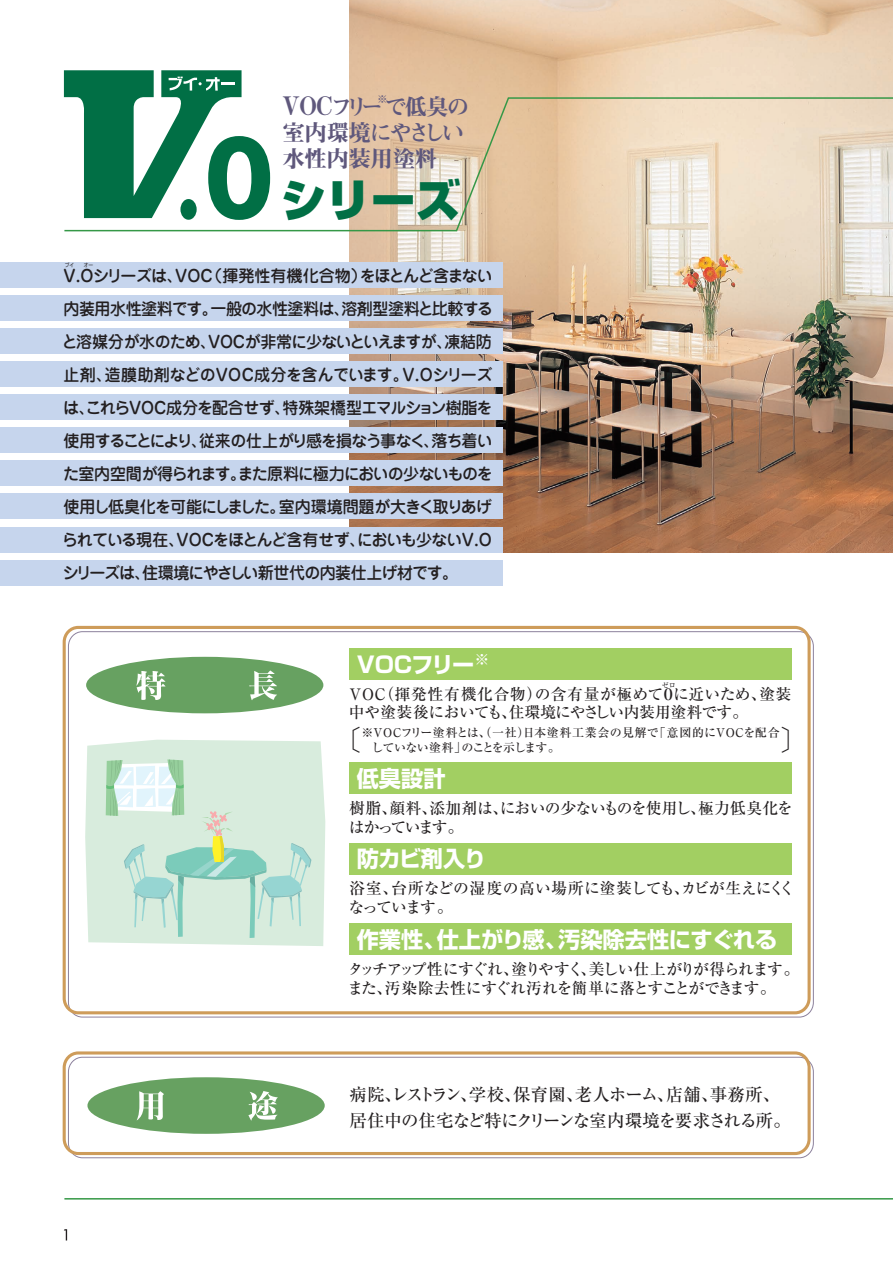
<style>
.page{position:relative;width:893px;height:1263px;background:#fff}
.page>*{position:absolute;margin:0;border:0;box-sizing:border-box;transform-origin:0 0}
.t1{font:900 45px "Shin Go Pro";color:#016f45}
.t2{font:300 27px "Ryumin Pro";color:#231f20}
.t3{font:22.5px/26.1px "Midashi Min Pro MA31";letter-spacing:-.035em;color:#5f587c}
.t4{font:700 22.2px "Shin Go Pro";color:#fff}
.t5{font:500 17.4px/25.3px "Ryumin Pro";letter-spacing:-.035em;color:#231f20}
.t6{font:500 17.4px "Ryumin Pro";letter-spacing:-.06em;color:#231f20}
.t7{font:500 17.4px "Ryumin Pro";letter-spacing:-.01em;color:#231f20}
.t8{font:500 16.5px/33px "Jun 34 Pro";letter-spacing:-.045em;color:#231f20}
.t9{font:500 16.5px/33px "Jun 34 Pro";letter-spacing:-.065em;color:#231f20}
.t10{font:500 16.5px "Jun 34 Pro";letter-spacing:-.07em;color:#231f20}
.t11{font:500 16.5px "Jun 34 Pro";letter-spacing:-.025em;color:#231f20}
.t12{font:500 16.5px "Jun 34 Pro";letter-spacing:-.02em;color:#231f20}
.t13{font:500 16.5px "Jun 34 Pro";letter-spacing:.005em;color:#231f20}
.t14{font:500 16.5px "Jun 34 Pro";letter-spacing:-.09em;color:#231f20}
.t15{font:500 15.75px/18.9px "Ryumin Pro";letter-spacing:-.015em;color:#231f20}
.t16{font:500 15.75px/18.9px "Ryumin Pro";letter-spacing:-.045em;color:#231f20}
.t17{font:500 15.75px "Ryumin Pro";letter-spacing:.01em;color:#231f20}
.t18{font:500 15.75px "Ryumin Pro";letter-spacing:-.075em;color:#231f20}
.t19{font:500 15.75px/18.9px "Ryumin Pro";letter-spacing:-.11em;color:#231f20}
.t20{font:500 15.75px "Ryumin Pro";letter-spacing:.045em;color:#231f20}
.t21{font:500 15.75px/18.9px "Ryumin Pro";letter-spacing:-.08em;color:#231f20}
.t22{font:500 15.75px "Ryumin Pro";letter-spacing:.035em;color:#231f20}
.t23{font:700 15px "Shin Go Pro";color:#fff}
.t24{font:500 12px/14.4px "Ryumin Pro";letter-spacing:-.08em;color:#231f20}
.t25{font:500 12px "Ryumin Pro";letter-spacing:.055em;color:#231f20}
.t26{font:500 12px "Ryumin Pro";letter-spacing:-.045em;color:#231f20}
.t27{font:10.5px "Midashi Min Pro MA31";color:#5f587c}
.t28{font:500 7.35px "Ryumin Pro";color:#231f20;scale:.95 1}
.t29{font:5.25px "Shin Go Pro";color:#231f20;scale:.9 1}
.s1{font-size:25.5px}
</style>
<div class="page">
<img style="left:349px;top:0;width:544px;height:552px">
<div style="left:68px;top:1057px;width:746px;height:101px;border:1px solid #8c819c;border-radius:14px"></div>
<hr style="left:64px;top:1198px;width:829px;height:1px;background:#359847">
<div style="left:86px;top:657px;width:237px;height:56px;background:#67a161;border-radius:50%"></div>
<div style="left:87px;top:1077px;width:238px;height:57px;background:#67a161;border-radius:50%"></div>
<svg style="left:136px;top:671px;width:29px;height:29px"></svg>
<svg style="left:249px;top:670px;width:28px;height:30px"></svg>
<svg style="left:137px;top:1091px;width:27px;height:29px"></svg>
<svg style="left:248px;top:1091px;width:30px;height:29px"></svg>
<div style="left:63px;top:626px;width:748px;height:388px;border:3px solid #ce9c5a;border-radius:14px"></div>
<div style="left:63px;top:1051px;width:748px;height:104px;border:3px solid #ce9c5a;border-radius:14px"></div>
<svg style="left:85px;top:740px;width:240px;height:206px;background:#dbede0"></svg>
<svg style="left:106px;top:759px;width:205px;height:179px;background:#cbe6d7"></svg>
<div style="left:0;top:262px;width:502px;height:25px;background:#c6d5ed"></div>
<div style="left:0;top:295px;width:502px;height:26px;background:#c6d5ed"></div>
<div style="left:0;top:328px;width:502px;height:26px;background:#c6d5ed"></div>
<div style="left:0;top:361px;width:502px;height:26px;background:#c6d5ed"></div>
<div style="left:0;top:394px;width:502px;height:26px;background:#c6d5ed"></div>
<div style="left:0;top:427px;width:502px;height:26px;background:#c6d5ed"></div>
<div style="left:0;top:461px;width:502px;height:25px;background:#c6d5ed"></div>
<div style="left:0;top:494px;width:502px;height:25px;background:#c6d5ed"></div>
<div style="left:0;top:527px;width:502px;height:25px;background:#c6d5ed"></div>
<div style="left:0;top:560px;width:502px;height:25px;background:#c6d5ed"></div>
<svg style="left:64px;top:97px;width:829px;height:135px"></svg>
<svg style="left:64px;top:70px;width:209px;height:154px"></svg>
<hr style="left:221px;top:82px;width:14px;height:3px;background:#fff">
<svg style="left:64px;top:1229px;width:3px;height:11px"></svg>
<div style="left:349px;top:648px;width:443px;height:32px;background:#a2cf62"></div>
<div style="left:349px;top:762px;width:443px;height:32px;background:#a2cf62"></div>
<div style="left:349px;top:843px;width:443px;height:31px;background:#a2cf62"></div>
<div style="left:349px;top:923px;width:443px;height:32px;background:#a2cf62"></div>
<p class="t27" style="left:377px;top:91px;width:12px">※</p>
<h3 class="t3" style="left:282px;top:91px;width:189px"><span class="s1">VOC</span>フリーで低臭の室内環境にやさしい水性内装用塗料</h3>
<h1 class="t1" style="left:281px;top:164px;width:181px">シリーズ</h1>
<p class="t29" style="left:65px;top:261px;width:33px">ブイ　　オー</p>
<p class="t8" style="left:63px;top:257px;width:121px">V.Oシリーズは、</p>
<p class="t13" style="left:206px;top:262px;width:162px">（揮発性有機化合物）</p>
<p class="t14" style="left:360px;top:262px;width:134px">をほとんど含まない</p>
<p class="t8" style="left:175px;top:257px;width:39px">VOC</p>
<p class="t8" style="left:210px;top:290px;width:284px">一般の水性塗料は溶剤型塗料と比較する</p>
<p class="t8" style="left:63px;top:290px;width:156px">内装用水性塗料です。</p>
<p class="t8" style="left:334px;top:290px;width:18px">、</p>
<p class="t8" style="left:105px;top:323px;width:389px;text-indent:-43px">と溶媒分が水のため、<br>造膜助剤などのVOC成分を含んでいます V。 .Oシリーズ</p>
<p class="t10" style="left:208px;top:328px;width:246px">VOCが非常に少ないといえますが、</p>
<p class="t8" style="left:444px;top:323px;width:49px">凍結防</p>
<p class="t8" style="left:63px;top:356px;width:50px">止剤、</p>
<p class="t11" style="left:63px;top:394px;width:229px">はこれらVOC成分を配合せず、</p>
<p class="t9" style="left:282px;top:389px;width:212px">特殊架橋型エマルション樹脂を</p>
<p class="t9" style="left:63px;top:389px;width:431px;text-indent:15px">、<br>使用することにより従来の仕上がり感を損なう事なく落ち着い</p>
<p class="t9" style="left:63px;top:422px;width:431px;text-indent:128px">、<br>た室内空間が得られますまた原料に極力においの少ないものを</p>
<p class="t8" style="left:424px;top:422px;width:18px">、</p>
<p class="t8" style="left:230px;top:455px;width:18px">。</p>
<p class="t12" style="left:279px;top:493px;width:215px">室内環境問題が大きく取りあげ</p>
<p class="t8" style="left:177px;top:488px;width:317px;text-indent:-113px">使用し低臭化を可能にしました。<br>VOCをほとんど含有せずにおいも少ないV O.</p>
<p class="t8" style="left:62px;top:521px;width:397px">られている現在、<br>シリーズは住環境にやさしい新世代の内装仕上げ材です。</p>
<p class="t8" style="left:350px;top:521px;width:18px">、</p>
<p class="t8" style="left:134px;top:554px;width:18px">、</p>
<p class="t23" style="left:474px;top:647px;width:16px">※</p>
<h3 class="t4" style="left:357px;top:647px;width:119px">VOCフリー</h3>
<p class="t28" style="left:662px;top:680px;width:16px">ゼロ</p>
<p class="t20" style="left:378px;top:681px;width:166px">（揮発性有機化合物）</p>
<p class="t22" style="left:535px;top:681px;width:130px">の含有量が極めて</p>
<p class="t15" style="left:759px;top:683px;width:34px">塗装</p>
<p class="t15" style="left:673px;top:683px;width:95px">に近いため、</p>
<p class="t15" style="left:349px;top:683px;width:401px">VOC<br>中や塗装後においても住環境にやさしい内装用塗料です。</p>
<p class="t15" style="left:660px;top:683px;width:17px">０</p>
<p class="t15" style="left:501px;top:702px;width:17px">、</p>
<h2 class="t2" style="left:335px;top:718px;width:28px">〕</h2>
<h2 class="t2" style="left:780px;top:718px;width:28px">〔</h2>
<p class="t24" style="left:461px;top:725px;width:100px;text-indent:-100px">※VOCフリー塗料とは、（一社）<br>のことを示します。</p>
<p class="t25" style="left:523px;top:723px;width:138px">日本塗料工業会の見解で</p>
<p class="t25" style="left:654px;top:723px;width:127px">「意図的にVOCを配合</p>
<p class="t26" style="left:372px;top:738px;width:96px">していない塗料」</p>
<h3 class="t4" style="left:357px;top:761px;width:90px">低臭設計</h3>
<p class="t15" style="left:429px;top:797px;width:365px">添加剤はにおいの少ないものを使用し極力低臭化を</p>
<p class="t19" style="left:349px;top:797px;width:116px">樹脂、<br>はかっています。</p>
<p class="t15" style="left:389px;top:797px;width:49px">顔料、</p>
<p class="t15" style="left:493px;top:797px;width:17px">、</p>
<p class="t15" style="left:690px;top:797px;width:17px">、</p>
<h3 class="t4" style="left:357px;top:841px;width:131px">防カビ剤入り</h3>
<p class="t21" style="left:348px;top:878px;width:106px">浴室、<br>なっています。</p>
<p class="t17" style="left:391px;top:876px;width:405px">台所などの湿度の高い場所に塗装してもカビが生えにくく</p>
<p class="t15" style="left:674px;top:878px;width:17px">、</p>
<h3 class="t4" style="left:437px;top:922px;width:132px">仕上がり感、</h3>
<h3 class="t4" style="left:558px;top:922px;width:221px">汚染除去性にすぐれる</h3>
<h3 class="t4" style="left:357px;top:922px;width:90px">作業性、</h3>
<p class="t18" style="left:511px;top:956px;width:290px">塗りやすく美しい仕上がりが得られます。</p>
<p class="t16" style="left:385px;top:958px;width:392px;text-indent:-37px">タッチアップ性にすぐれ、<br>汚染除去性にすぐれ汚れを簡単に落とすことができます。</p>
<p class="t15" style="left:580px;top:958px;width:17px">、</p>
<p class="t15" style="left:347px;top:977px;width:46px">また、</p>
<p class="t5" style="left:710px;top:1081px;width:72px">事務所、</p>
<p class="t5" style="left:513px;top:1081px;width:72px">保育園、</p>
<p class="t7" style="left:575px;top:1081px;width:145px">老人ホーム店舗、</p>
<p class="t6" style="left:349px;top:1081px;width:174px">病院レストラン学校、</p>
<p class="t5" style="left:349px;top:1081px;width:443px;text-indent:35px">、<br>居住中の住宅など特にクリーンな室内環境を要求される所。</p>
<p class="t5" style="left:460px;top:1081px;width:19px">、</p>
<p class="t5" style="left:657px;top:1081px;width:19px">、</p>
</div>
